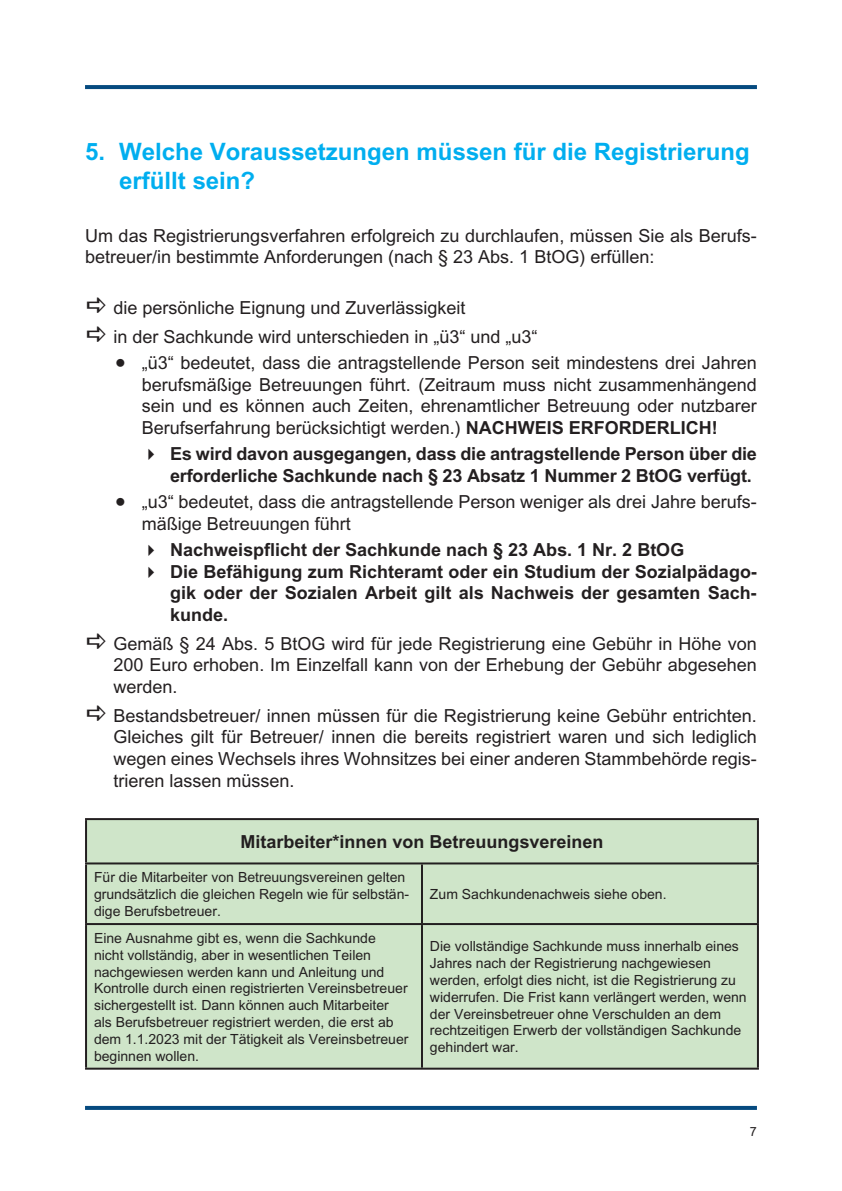
<style>
.page{position:relative;width:842px;height:1191px;background:#fff}
.page>*{position:absolute;margin:0;border:0;box-sizing:border-box;transform-origin:0 0}
.t1{font:700 24px/28.8px "Arial";color:#00aeef}
.t2{font:18px/21.6px "Arial";color:#231f20}
.t3{font:700 18px/21.6px "Arial";color:#231f20;text-align:right}
.t4{font:14px/16.8px "Arial";color:#231f20}
.t5{font:12.6px "Arial";color:#231f20}
.s1{font-weight:700}
</style>
<div class="page">
<svg style="left:85px;top:1106px;width:672px;height:4px;background:#094d81"></svg>
<svg style="left:85px;top:85px;width:672px;height:4px;background:#094d81"></svg>
<div style="left:87px;top:820px;width:670px;height:247px;background:#cfe5c9"></div>
<hr style="left:85px;top:818px;width:337px;height:2px;background:#231f20">
<hr style="left:85px;top:820px;width:2px;height:42px;background:#231f20">
<hr style="left:422px;top:818px;width:337px;height:2px;background:#231f20">
<hr style="left:757px;top:820px;width:2px;height:42px;background:#231f20">
<hr style="left:85px;top:862px;width:337px;height:2px;background:#231f20">
<hr style="left:85px;top:864px;width:2px;height:59px;background:#231f20">
<hr style="left:422px;top:862px;width:337px;height:2px;background:#231f20">
<hr style="left:421px;top:864px;width:2px;height:59px;background:#231f20">
<hr style="left:757px;top:864px;width:2px;height:59px;background:#231f20">
<hr style="left:85px;top:923px;width:337px;height:2px;background:#231f20">
<hr style="left:85px;top:925px;width:2px;height:142px;background:#231f20">
<hr style="left:422px;top:923px;width:337px;height:2px;background:#231f20">
<hr style="left:421px;top:925px;width:2px;height:142px;background:#231f20">
<hr style="left:757px;top:925px;width:2px;height:142px;background:#231f20">
<hr style="left:85px;top:1067px;width:337px;height:2px;background:#231f20">
<hr style="left:422px;top:1067px;width:337px;height:2px;background:#231f20">
<h1 class="t1" style="left:119px;top:137px;width:632px;text-indent:-34px">5. Welche Voraussetzungen müssen für die Registrierung erfüllt sein?</h1>
<p class="t2" style="left:85px;top:224px;width:673px">Um das Registrierungsverfahren erfolgreich zu durchlaufen, müssen Sie als Berufs&shy;betreuer/in bestimmte Anforderungen (nach § 23 Abs. 1 BtOG) erfüllen:</p>
<p class="t2" style="left:113px;top:293px;width:426px;line-height:28.8px">die persönliche Eignung und Zuverlässigkeit<br>in der Sachkunde wird unterschieden in „ü3“ und „u3“</p>
<p class="t2" style="left:142px;top:352px;width:617px;text-align:justify">„ü3“ bedeutet, dass die antragstellende Person seit mindestens drei Jahren berufsmäßige Betreuungen führt. (Zeitraum muss nicht zusammenhängend sein und es können auch Zeiten, ehrenamtlicher Betreuung oder nutzbarer Berufserfahrung berücksichtigt werden.) <span class="s1">NACHWEIS ERFORDERLICH!</span></p>
<p class="t3" style="left:142px;top:443px;width:617px">✔ Es wird davon ausgegangen, dass die antragstellende Person über die erforderliche Sachkunde nach § 23 Absatz 1 Nummer 2 BtOG verfügt.</p>
<p class="t2" style="left:142px;top:491px;width:617px">„u3“ bedeutet, dass die antragstellende Person weniger als drei Jahre berufs&shy;mäßige Betreuungen führt</p>
<p class="t3" style="left:142px;top:539px;width:544px">✔ Nachweispflicht der Sachkunde nach § 23 Abs. 1 Nr. 2 BtOG</p>
<p class="t3" style="left:170px;top:560px;width:588px;text-align:justify;text-indent:-28px">✔ Die Befähigung zum Richteramt oder ein Studium der Sozialpädago&shy;gik oder der Sozialen Arbeit gilt als Nachweis der gesamten Sach&shy;kunde.</p>
<p class="t2" style="left:113px;top:632px;width:645px;text-align:justify">Gemäß § 24 Abs. 5 BtOG wird für jede Registrierung eine Gebühr in Höhe von 200 Euro erhoben. Im Einzelfall kann von der Erhebung der Gebühr abgesehen werden.</p>
<p class="t2" style="left:113px;top:704px;width:645px;text-align:justify">Bestandsbetreuer/ innen müssen für die Registrierung keine Gebühr entrichten.<br>Gleiches gilt für Betreuer/ innen die bereits registriert waren und sich lediglich wegen eines Wechsels ihres Wohnsitzes bei einer anderen Stammbehörde regis&shy;trieren lassen müssen.</p>
<p class="t3" style="left:240px;top:831px;width:365px">Mitarbeiter*innen von Betreuungsvereinen</p>
<p class="t4" style="left:94px;top:869px;width:317px">Für die Mitarbeiter von Betreuungsvereinen gelten grundsätzlich die gleichen Regeln wie für selbstän&shy;dige Berufsbetreuer.</p>
<p class="t4" style="left:430px;top:886px;width:238px">Zum Sachkundenachweis siehe oben.</p>
<p class="t4" style="left:94px;top:929px;width:316px">Eine Ausnahme gibt es, wenn die Sachkunde nicht vollständig, aber in wesentlichen Teilen nachgewiesen werden kann und Anleitung und Kontrolle durch einen registrierten Vereinsbetreuer sichergestellt ist. Dann können auch Mitarbeiter als Berufsbetreuer registriert werden, die erst ab dem 1.1.2023 mit der Tätigkeit als Vereinsbetreuer beginnen wollen.</p>
<p class="t4" style="left:430px;top:938px;width:318px">Die vollständige Sachkunde muss innerhalb eines Jahres nach der Registrierung nachgewiesen werden, erfolgt dies nicht, ist die Registrierung zu widerrufen. Die Frist kann verlängert werden, wenn der Vereinsbetreuer ohne Verschulden an dem rechtzeitigen Erwerb der vollständigen Sachkunde gehindert war.</p>
<p class="t5" style="left:750px;top:1124px;width:9px">7</p>
</div>
